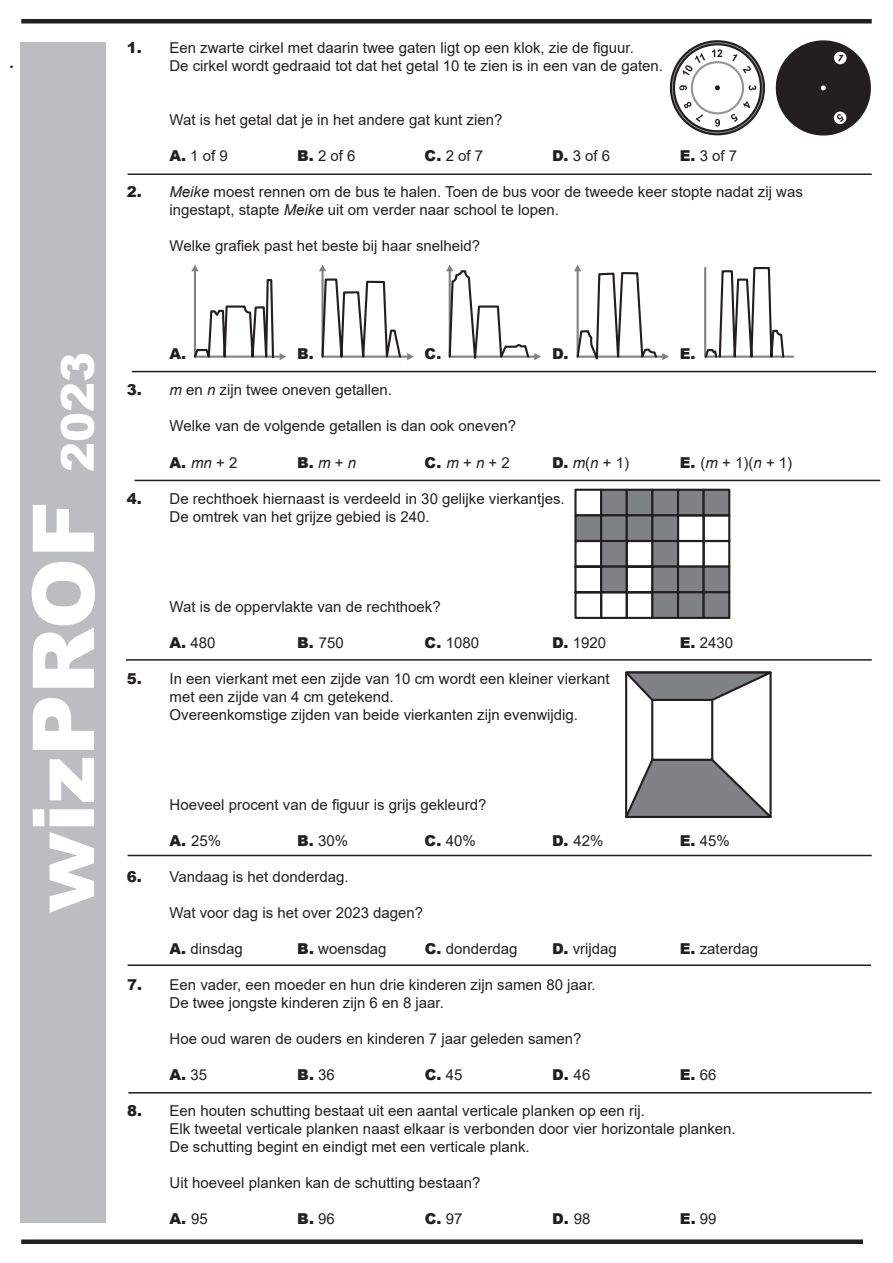
<style>
.page{position:relative;width:893px;height:1263px;background:#fff}
.page>*{position:absolute;margin:0;border:0;box-sizing:border-box;transform-origin:0 0}
.t1{font:900 85.5px "Arial";color:#fff}
.t2{font:15px/18px "Arial";color:#231f20}
.t3{font:900 15px "Arial";color:#231f20}
.s1{font-weight:900}
.s2{font-style:italic}
.s3{font-size:45px}
.s4{font-weight:400;font-style:italic}
.s5{font-weight:400}
</style>
<div class="page">
<div style="left:21px;top:43px;width:85px;height:1179px;background:#bcbdc0"></div>
<div style="left:21px;top:1239px;width:842px;height:5px;background:#231f20"></div>
<div style="left:21px;top:19px;width:851px;height:5px;background:#231f20"></div>
<hr style="left:132px;top:371px;width:744px;height:1px;background:#231f20">
<hr style="left:126px;top:659px;width:746px;height:2px;background:#231f20">
<hr style="left:128px;top:173px;width:744px;height:2px;background:#231f20">
<hr style="left:135px;top:480px;width:745px;height:1px;background:#231f20">
<hr style="left:128px;top:855px;width:744px;height:1px;background:#231f20">
<hr style="left:128px;top:964px;width:743px;height:2px;background:#231f20">
<hr style="left:128px;top:1092px;width:744px;height:1px;background:#231f20">
<svg style="left:775px;top:40px;width:96px;height:96px"></svg>
<svg style="left:669px;top:40px;width:96px;height:96px"></svg>
<div style="left:691px;top:61px;width:53px;height:53px;border:2px solid #939598;border-radius:50%"></div>
<div style="left:574px;top:489px;width:28px;height:27px;border:2px solid #231f20"></div>
<div style="left:575px;top:515px;width:26px;height:26px;background:#808285"></div>
<div style="left:574px;top:514px;width:28px;height:28px;border:2px solid #231f20"></div>
<svg style="left:574px;top:539px;width:26px;height:79px"></svg>
<div style="left:601px;top:490px;width:26px;height:25px;background:#808285"></div>
<div style="left:600px;top:489px;width:28px;height:27px;border:2px solid #231f20"></div>
<div style="left:600px;top:514px;width:28px;height:28px;background:#808285;border:2px solid #231f20"></div>
<div style="left:600px;top:540px;width:28px;height:28px;background:#808285;border:2px solid #231f20"></div>
<div style="left:600px;top:566px;width:28px;height:27px;background:#808285;border:2px solid #231f20"></div>
<div style="left:600px;top:591px;width:28px;height:27px;border:2px solid #231f20"></div>
<div style="left:627px;top:490px;width:25px;height:25px;background:#808285"></div>
<div style="left:626px;top:489px;width:27px;height:27px;border:2px solid #231f20"></div>
<div style="left:626px;top:514px;width:27px;height:28px;background:#808285;border:2px solid #231f20"></div>
<svg style="left:625px;top:539px;width:26px;height:79px"></svg>
<div style="left:652px;top:490px;width:26px;height:25px;background:#808285"></div>
<div style="left:651px;top:489px;width:28px;height:27px;border:2px solid #231f20"></div>
<div style="left:651px;top:514px;width:28px;height:28px;background:#808285;border:2px solid #231f20"></div>
<div style="left:651px;top:540px;width:28px;height:28px;background:#808285;border:2px solid #231f20"></div>
<div style="left:651px;top:566px;width:28px;height:27px;background:#808285;border:2px solid #231f20"></div>
<div style="left:652px;top:592px;width:26px;height:26px;background:#808285"></div>
<div style="left:651px;top:591px;width:28px;height:27px;border:2px solid #231f20"></div>
<div style="left:678px;top:490px;width:26px;height:25px;background:#808285"></div>
<div style="left:677px;top:489px;width:28px;height:27px;border:2px solid #231f20"></div>
<div style="left:677px;top:566px;width:28px;height:27px;background:#808285;border:2px solid #231f20"></div>
<div style="left:678px;top:592px;width:26px;height:26px;background:#808285"></div>
<div style="left:677px;top:591px;width:28px;height:27px;border:2px solid #231f20"></div>
<div style="left:704px;top:490px;width:25px;height:25px;background:#808285"></div>
<div style="left:703px;top:489px;width:27px;height:27px;border:2px solid #231f20"></div>
<svg style="left:676px;top:513px;width:55px;height:56px"></svg>
<div style="left:703px;top:566px;width:27px;height:27px;background:#808285;border:2px solid #231f20"></div>
<div style="left:704px;top:592px;width:25px;height:26px;background:#808285"></div>
<div style="left:703px;top:591px;width:27px;height:27px;border:2px solid #231f20"></div>
<svg style="left:625px;top:671px;width:147px;height:147px"></svg>
<svg style="left:192px;top:266px;width:593px;height:95px"></svg>
<p class="t2" style="left:169px;top:39px;width:495px;text-indent:-43px"><span class="s1">1.</span> Een zwarte cirkel met daarin twee gaten ligt op een klok, zie de figuur.<br>De cirkel wordt gedraaid tot dat het getal 10 te zien is in een van de gaten.</p>
<p class="t2" style="left:169px;top:111px;width:334px">Wat is het getal dat je in het andere gat kunt zien?</p>
<p class="t2" style="left:169px;top:147px;width:60px"><span class="s1">A.</span> 1 of 9</p>
<p class="t2" style="left:297px;top:147px;width:60px"><span class="s1">B.</span> 2 of 6</p>
<p class="t2" style="left:425px;top:147px;width:60px"><span class="s1">C.</span> 2 of 7</p>
<p class="t2" style="left:552px;top:147px;width:60px"><span class="s1">D.</span> 3 of 6</p>
<p class="t2" style="left:680px;top:147px;width:59px"><span class="s1">E.</span> 3 of 7</p>
<p class="t2" style="left:169px;top:183px;width:635px;text-indent:-43px"><span class="s1">2.</span> <span class="s2">Meike</span> moest rennen om de bus te halen. Toen de bus voor de tweede keer stopte nadat zij was ingestapt, stapte <span class="s2">Meike</span> uit om verder naar school te lopen.</p>
<p class="t2" style="left:169px;top:237px;width:312px">Welke grafiek past het beste bij haar snelheid?</p>
<h1 class="t1" style="left:1px;top:913px;width:562px;rotate:-90deg">wizPROF <span class="s3">2023</span></h1>
<p class="t3" style="left:169px;top:343px;width:18px">A.</p>
<p class="t3" style="left:297px;top:343px;width:18px">B.</p>
<p class="t3" style="left:425px;top:343px;width:18px">C.</p>
<p class="t3" style="left:552px;top:343px;width:18px">D.</p>
<p class="t3" style="left:680px;top:343px;width:17px">E.</p>
<p class="t2" style="left:127px;top:381px;width:267px"><span class="s1">3.</span> <span class="s2">m</span> en <span class="s2">n</span> zijn twee oneven getallen.</p>
<p class="t2" style="left:169px;top:417px;width:348px">Welke van de volgende getallen is dan ook oneven?</p>
<p class="t3" style="left:169px;top:451px;width:69px">A. <span class="s4">mn</span> <span class="s5">+ 2</span></p>
<p class="t3" style="left:297px;top:451px;width:61px">B.<span class="s4">m</span> <span class="s5">+</span> <span class="s4">n</span></p>
<p class="t2" style="left:425px;top:453px;width:87px"><span class="s1">C.</span> <span class="s2">m</span> + <span class="s2">n</span> + 2</p>
<p class="t2" style="left:552px;top:453px;width:78px"><span class="s1">D.</span> <span class="s2">m</span>(<span class="s2">n</span> + 1)</p>
<p class="t2" style="left:680px;top:453px;width:114px"><span class="s1">E.</span> (<span class="s2">m</span> + 1)(<span class="s2">n</span> + 1)</p>
<p class="t2" style="left:169px;top:489px;width:397px;text-indent:-43px"><span class="s1">4.</span> De rechthoek hiernaast is verdeeld in 30 gelijke vierkantjes.<br>De omtrek van het grijze gebied is 240.</p>
<p class="t2" style="left:169px;top:597px;width:273px">Wat is de oppervlakte van de rechthoek?</p>
<p class="t2" style="left:169px;top:633px;width:47px"><span class="s1">A.</span> 480</p>
<p class="t2" style="left:297px;top:633px;width:48px"><span class="s1">B.</span> 750</p>
<p class="t2" style="left:425px;top:633px;width:56px"><span class="s1">C.</span> 1080</p>
<p class="t2" style="left:552px;top:633px;width:55px"><span class="s1">D.</span> 1920</p>
<p class="t2" style="left:680px;top:633px;width:55px"><span class="s1">E.</span> 2430</p>
<p class="t2" style="left:169px;top:669px;width:442px;text-indent:-43px"><span class="s1">5.</span> In een vierkant met een zijde van 10 cm wordt een kleiner vierkant met een zijde van 4 cm getekend.<br>Overeenkomstige zijden van beide vierkanten zijn evenwijdig.</p>
<p class="t2" style="left:169px;top:795px;width:318px">Hoeveel procent van de figuur is grijs gekleurd?</p>
<p class="t2" style="left:169px;top:831px;width:53px"><span class="s1">A.</span> 25%</p>
<p class="t2" style="left:297px;top:831px;width:53px"><span class="s1">B.</span> 30%</p>
<p class="t2" style="left:425px;top:831px;width:53px"><span class="s1">C.</span> 40%</p>
<p class="t2" style="left:552px;top:831px;width:53px"><span class="s1">D.</span> 42%</p>
<p class="t2" style="left:680px;top:831px;width:52px"><span class="s1">E.</span> 45%</p>
<p class="t2" style="left:127px;top:867px;width:223px"><span class="s1">6.</span> Vandaag is het donderdag.</p>
<p class="t2" style="left:170px;top:903px;width:255px">Wat voor dag is het over 2023 dagen?</p>
<p class="t2" style="left:170px;top:939px;width:75px"><span class="s1">A.</span> dinsdag</p>
<p class="t2" style="left:297px;top:939px;width:91px"><span class="s1">B.</span> woensdag</p>
<p class="t2" style="left:425px;top:939px;width:94px"><span class="s1">C.</span> donderdag</p>
<p class="t2" style="left:552px;top:939px;width:66px"><span class="s1">D.</span> vrijdag</p>
<p class="t2" style="left:680px;top:939px;width:80px"><span class="s1">E.</span> zaterdag</p>
<p class="t2" style="left:170px;top:975px;width:428px;text-indent:-43px"><span class="s1">7.</span> Een vader, een moeder en hun drie kinderen zijn samen 80 jaar.<br>De twee jongste kinderen zijn 6 en 8 jaar.</p>
<p class="t2" style="left:170px;top:1029px;width:413px">Hoe oud waren de ouders en kinderen 7 jaar geleden samen?</p>
<p class="t3" style="left:170px;top:1063px;width:39px">A. <span class="s5">35</span></p>
<p class="t3" style="left:297px;top:1063px;width:39px">B. <span class="s5">36</span></p>
<p class="t3" style="left:425px;top:1063px;width:39px">C. <span class="s5">45</span></p>
<p class="t3" style="left:552px;top:1063px;width:40px">D. <span class="s5">46</span></p>
<p class="t3" style="left:680px;top:1063px;width:38px">E. <span class="s5">66</span></p>
<p class="t2" style="left:170px;top:1101px;width:568px;text-indent:-43px"><span class="s1">8.</span> Een houten schutting bestaat uit een aantal verticale planken op een rij.<br>Elk tweetal verticale planken naast elkaar is verbonden door vier horizontale planken.<br>De schutting begint en eindigt met een verticale plank.</p>
<p class="t2" style="left:170px;top:1173px;width:313px">Uit hoeveel planken kan de schutting bestaan?</p>
<p class="t3" style="left:170px;top:1207px;width:40px">A. <span class="s5">95</span></p>
<p class="t3" style="left:297px;top:1207px;width:39px">B. <span class="s5">96</span></p>
<p class="t3" style="left:425px;top:1207px;width:39px">C. <span class="s5">97</span></p>
<p class="t3" style="left:552px;top:1207px;width:40px">D. <span class="s5">98</span></p>
<p class="t3" style="left:680px;top:1207px;width:38px">E. <span class="s5">99</span></p>
</div>
